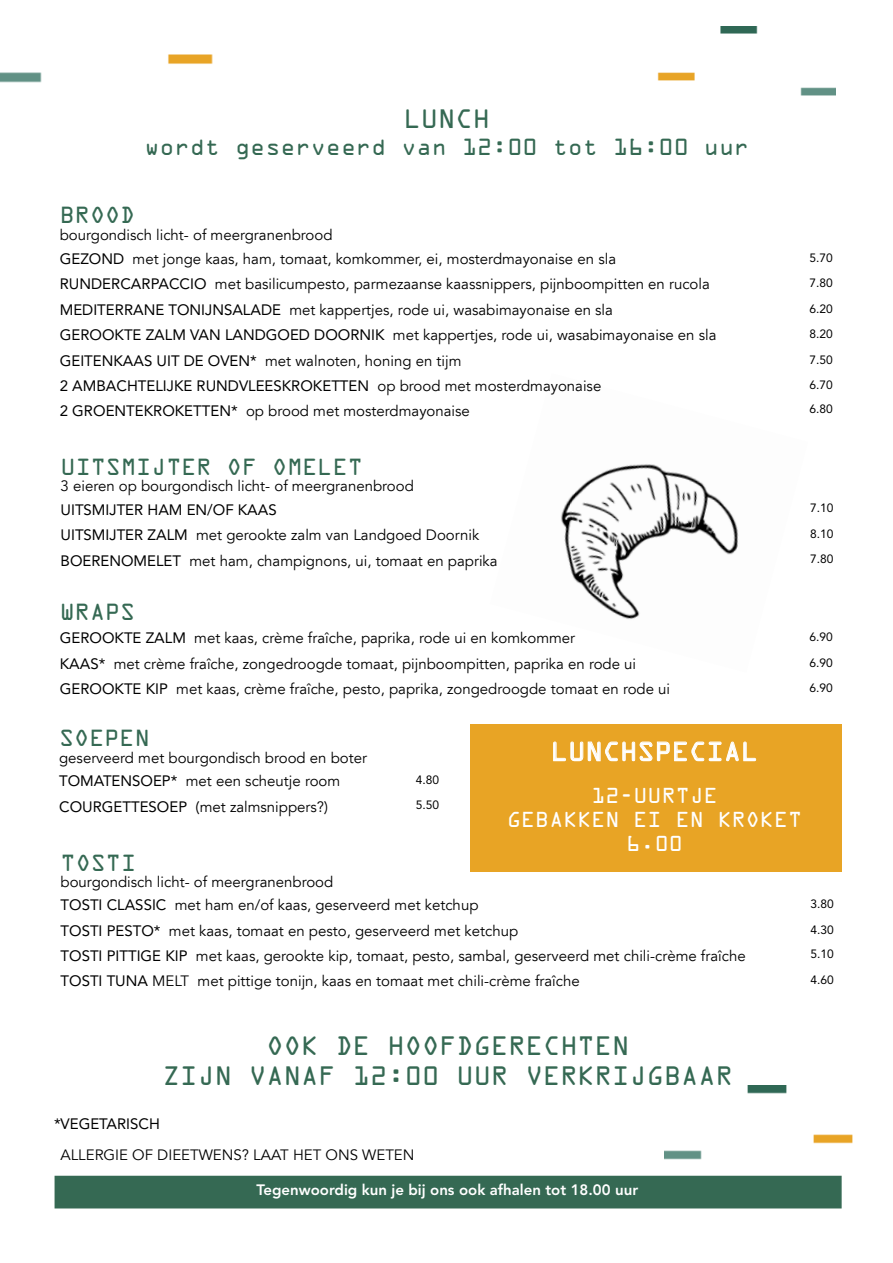
<style>
.page{position:relative;width:893px;height:1263px;background:#fff}
.page>*{position:absolute;margin:0;border:0;box-sizing:border-box;transform-origin:0 0}
.t1{font:24px/30px "OCRA Std";color:#356953;text-align:center}
.t2{font:24px "OCRA Std";color:#fff}
.t3{font:21px "OCRA Std";color:#356953}
.t4{font:19.5px/24px "OCRA Std";color:#fff;text-align:center}
.t5{font:15px/23.4px "Avenir LT";color:#000}
.t6{font:15px "Avenir LT Std";color:#000}
.t7{font:800 15px "Avenir LT Std";color:#fff}
.t8{font:12px "Avenir LT Std";color:#000}
.s1{font-family:"Avenir LT Std"}
.s2{font-family:"Avenir LT"}
</style>
<div class="page">
<img style="left:561px;top:464px;width:178px;height:155px">
<img style="left:664px;top:1085px;width:189px;height:75px">
<div style="left:55px;top:1176px;width:787px;height:32px;background:#356953"></div>
<div style="left:470px;top:724px;width:372px;height:147px;background:#e8a425"></div>
<svg style="left:553px;top:742px;width:203px;height:19px"></svg>
<img style="left:657px;top:27px;width:178px;height:69px">
<img style="left:0;top:54px;width:213px;height:29px">
<h1 class="t1" style="left:404px;top:106px;width:88px">LUNCH</h1>
<h2 class="t3" style="left:144px;top:137px;width:606px">wordt geserveerd van 12:00 tot 16:00 uur</h2>
<h2 class="t3" style="left:60px;top:206px;width:77px">BROOD</h2>
<p class="t5" style="left:60px;top:223px;width:558px;line-height:24px">bourgondisch licht- of meergranenbrood<br><span class="s1">GEZOND</span> met jonge kaas, ham, tomaat, komkommer, ei, mosterdmayonaise en sla</p>
<p class="t8" style="left:809px;top:250px;width:25px">5.70</p>
<p class="t5" style="left:60px;top:273px;width:652px"><span class="s1">RUNDERCARPACCIO</span> met basilicumpesto, parmezaanse kaassnippers, pijnboompitten en rucola</p>
<p class="t8" style="left:809px;top:276px;width:25px">7.80</p>
<p class="t5" style="left:60px;top:298px;width:555px"><span class="s1">MEDITERRANE TONIJNSALADE</span> met kappertjes, rode ui, wasabimayonaise en sla</p>
<p class="t8" style="left:809px;top:301px;width:25px">6.20</p>
<p class="t5" style="left:60px;top:324px;width:658px"><span class="s1">GEROOKTE ZALM VAN LANDGOED DOORNIK</span> met kappertjes, rode ui, wasabimayonaise en sla</p>
<p class="t8" style="left:809px;top:327px;width:25px">8.20</p>
<p class="t5" style="left:60px;top:349px;width:403px"><span class="s1">GEITENKAAS UIT DE OVEN*</span> met walnoten, honing en tijm</p>
<p class="t8" style="left:809px;top:352px;width:25px">7.50</p>
<p class="t6" style="left:60px;top:377px;width:543px">2 AMBACHTELIJKE RUNDVLEESKROKETTEN <span class="s2">op brood met mosterdmayonaise</span></p>
<p class="t8" style="left:809px;top:378px;width:25px">6.70</p>
<p class="t5" style="left:60px;top:399px;width:412px"><span class="s1">2 GROENTEKROKETTEN*</span> op brood met mosterdmayonaise</p>
<p class="t8" style="left:809px;top:402px;width:25px">6.80</p>
<h2 class="t3" style="left:61px;top:458px;width:304px">UITSMIJTER OF OMELET</h2>
<p class="t5" style="left:61px;top:475px;width:355px">3 eieren op bourgondisch licht- of meergranenbrood</p>
<p class="t6" style="left:61px;top:501px;width:218px">UITSMIJTER HAM EN/OF KAAS</p>
<p class="t8" style="left:810px;top:501px;width:25px">7.10</p>
<p class="t5" style="left:61px;top:524px;width:420px"><span class="s1">UITSMIJTER ZALM</span> met gerookte zalm van Landgoed Doornik</p>
<p class="t8" style="left:810px;top:527px;width:25px">8.10</p>
<p class="t5" style="left:61px;top:549px;width:439px"><span class="s1">BOERENOMELET</span> met ham, champignons, ui, tomaat en paprika</p>
<p class="t8" style="left:810px;top:552px;width:25px">7.80</p>
<h2 class="t3" style="left:60px;top:603px;width:77px">WRAPS</h2>
<p class="t5" style="left:60px;top:627px;width:517px"><span class="s1">GEROOKTE ZALM</span> met kaas, crème fraîche, paprika, rode ui en komkommer</p>
<p class="t8" style="left:809px;top:630px;width:25px">6.90</p>
<p class="t5" style="left:60px;top:652px;width:578px"><span class="s1">KAAS*</span> met crème fraîche, zongedroogde tomaat, pijnboompitten, paprika en rode ui</p>
<p class="t8" style="left:809px;top:655px;width:25px">6.90</p>
<p class="t5" style="left:60px;top:678px;width:612px"><span class="s1">GEROOKTE KIP</span> met kaas, crème fraîche, pesto, paprika, zongedroogde tomaat en rode ui</p>
<p class="t8" style="left:809px;top:681px;width:25px">6.90</p>
<h2 class="t3" style="left:59px;top:729px;width:92px">SOEPEN</h2>
<p class="t5" style="left:59px;top:746px;width:310px">geserveerd met bourgondisch brood en boter<br><span class="s1">TOMATENSOEP*</span> met een scheutje room</p>
<p class="t8" style="left:416px;top:773px;width:25px">4.80</p>
<p class="t5" style="left:59px;top:795px;width:270px"><span class="s1">COURGETTESOEP (</span>met zalmsnippers?)</p>
<p class="t8" style="left:416px;top:798px;width:25px">5.50</p>
<h2 class="t3" style="left:61px;top:853px;width:77px">TOSTI</h2>
<p class="t5" style="left:61px;top:870px;width:419px">bourgondisch licht- of meergranenbrood<br><span class="s1">TOSTI CLASSIC</span> met ham en/of kaas, geserveerd met ketchup</p>
<h1 class="t2" style="left:551px;top:741px;width:209px">LUNCHSPECIAL</h1>
<h3 class="t4" style="left:507px;top:785px;width:296px">12-UURTJE<br>GEBAKKEN EI EN KROKET<br>6.00</h3>
<p class="t8" style="left:810px;top:897px;width:25px">3.80</p>
<p class="t5" style="left:61px;top:919px;width:459px"><span class="s1">TOSTI PESTO*</span> met kaas, tomaat en pesto, geserveerd met ketchup</p>
<p class="t8" style="left:810px;top:922px;width:25px">4.30</p>
<p class="t5" style="left:61px;top:944px;width:687px"><span class="s1">TOSTI PITTIGE KIP</span> met kaas, gerookte kip, tomaat, pesto, sambal, geserveerd met chili-crème fraîche</p>
<p class="t8" style="left:810px;top:947px;width:25px">5.10</p>
<p class="t5" style="left:61px;top:969px;width:521px"><span class="s1">TOSTI TUNA</span> MELT met pittige tonijn, kaas en tomaat met chili-crème fraîche</p>
<p class="t8" style="left:810px;top:972px;width:25px">4.60</p>
<h1 class="t1" style="left:163px;top:1033px;width:572px">OOK DE HOOFDGERECHTEN<br>ZIJN VANAF 12:00 UUR VERKRIJGBAAR</h1>
<p class="t6" style="left:54px;top:1115px;width:107px">*VEGETARISCH</p>
<p class="t5" style="left:60px;top:1144px;width:355px">ALLERGIE OF DIEETWENS? LAAT HET ONS WETEN</p>
<p class="t7" style="left:257px;top:1181px;width:383px">Tegenwoordig kun je bij ons ook afhalen tot 18.00 uur</p>
</div>
